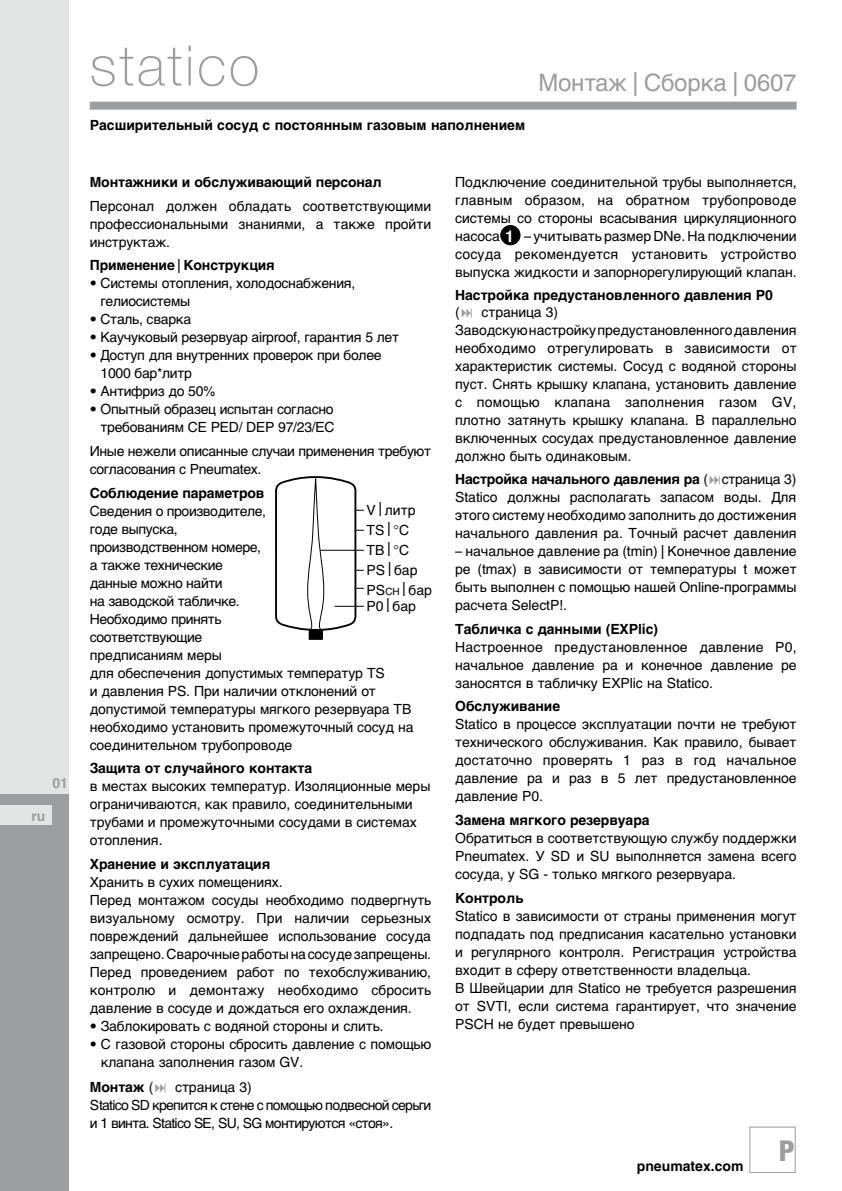
<style>
.page{position:relative;width:842px;height:1191px;background:#fff}
.page>*{position:absolute;margin:0;border:0;box-sizing:border-box;transform-origin:0 0}
.t1{font:100 56px "Helvetica Neue LTCYR";letter-spacing:.05em;color:#9c9d9f}
.t2{font:800 condensed 28.8px "Helvetica Neue LT";color:#9c9d9f}
.t3{font:24px "Helvetica Cyr Upright";letter-spacing:-.01em;color:#9c9d9f}
.t4{font:700 16px "Helvetica Cyr";color:#fff}
.t5{font:14px/18px "Helvetica Cyr Upright";letter-spacing:-.005em;color:#000}
.t6{font:700 14px "Helvetica Cyr";letter-spacing:-.005em;color:#000}
.t7{font:14px/18px "Helvetica Cyr Upright";letter-spacing:-.05em;color:#000}
.t8{font:14px/18px "Helvetica Cyr Upright";letter-spacing:-.025em;color:#000}
.t9{font:700 14px "Helvetica Cyr";color:#9c9d9f}
.s1{font-family:"Helvetica Cyr Upright";font-weight:400}
.s2{font-size:10px}
</style>
<div class="page">
<div style="left:0;top:0;width:68px;height:794px;background:#e3e4e4"></div>
<div style="left:0;top:794px;width:68px;height:397px;background:#9c9d9f"></div>
<div style="left:0;top:805px;width:51px;height:20px;background:#e3e4e4"></div>
<div style="left:90px;top:102px;width:707px;height:8px;background:#9c9d9f"></div>
<div style="left:501px;top:225px;width:19px;height:20px;background:#000;border-radius:50%"></div>
<div style="left:500px;top:225px;width:20px;height:20px;border:1px solid #000;border-radius:50%"></div>
<div style="left:309px;top:629px;width:13px;height:10px;background:#000"></div>
<svg style="left:275px;top:476px;width:89px;height:159px"></svg>
<p class="t9" style="left:52px;top:775px;width:17px">01</p>
<p class="t9" style="left:32px;top:808px;width:16px">ru</p>
<h1 class="t1" style="left:90px;top:35px;width:171px">statico</h1>
<p class="t6" style="left:90px;top:117px;width:437px">Расширительный сосуд с постоянным газовым наполнением</p>
<h3 class="t3" style="left:538px;top:70px;width:260px">Монтаж | Сборка | 0607</h3>
<p class="t6" style="left:90px;top:174px;width:294px">Монтажники и обслуживающий персонал</p>
<p class="t5" style="left:90px;top:197px;width:343px;text-align:justify">Персонал должен обладать соответствующими профессиональными знаниями, а также пройти инструктаж.</p>
<p class="t6" style="left:90px;top:257px;width:186px">Применение <span class="s1">|</span> Конструкция</p>
<p class="t5" style="left:100px;top:274px;width:256px;text-indent:-11px">• Системы отопления, холодоснабжения, гелиосистемы</p>
<p class="t5" style="left:90px;top:310px;width:103px">• Сталь, сварка</p>
<p class="t5" style="left:90px;top:328px;width:311px">• Каучуковый резервуар airproof, гарантия 5 лет</p>
<p class="t5" style="left:100px;top:346px;width:283px;text-indent:-11px">• Доступ для внутренних проверок при более<br>1000 бар*литр</p>
<p class="t5" style="left:90px;top:382px;width:127px">• Антифриз до 50%</p>
<p class="t5" style="left:90px;top:400px;width:246px;text-align:right">• Опытный образец испытан согласно требованиям СЕ PED/ DEP 97/23/EC</p>
<p class="t8" style="left:90px;top:442px;width:343px">Иные нежели описанные случаи применения требуют согласования с Pneumatex.</p>
<p class="t6" style="left:90px;top:484px;width:176px">Соблюдение параметров</p>
<p class="t5" style="left:90px;top:502px;width:325px">Сведения о производителе,<br>годе выпуска,<br>производственном номере,<br>а также технические<br>данные можно найти<br>на заводской табличке.<br>Необходимо принять<br>соответствующие<br>предписаниям меры<br>для обеспечения допустимых температур TS<br>и давления PS. При наличии отклонений от допустимой температуры мягкого резервуара TB необходимо установить промежуточный сосуд на соединительном трубопроводе</p>
<p class="t6" style="left:90px;top:760px;width:224px">Защита от случайного контакта</p>
<p class="t5" style="left:90px;top:777px;width:342px">в местах высоких температур. Изоляционные меры ограничиваются, как правило, соединительными трубами и промежуточными сосудами в системах отопления.</p>
<p class="t6" style="left:90px;top:856px;width:182px">Хранение и эксплуатация</p>
<p class="t5" style="left:90px;top:873px;width:343px">Хранить в сухих помещениях.<br>Перед монтажом сосуды необходимо подвергнуть визуальному осмотру. При наличии серьезных повреждений дальнейшее использование сосуда запрещено. Сварочные работы на сосуде запрещены.<br>Перед проведением работ по техобслуживанию, контролю и демонтажу необходимо сбросить давление в сосуде и дождаться его охлаждения.</p>
<p class="t5" style="left:90px;top:1017px;width:295px">• Заблокировать с водяной стороны и слить.</p>
<p class="t5" style="left:101px;top:1035px;width:332px;text-indent:-11px">• С газовой стороны сбросить давление с помощью клапана заполнения газом GV.</p>
<p class="t6" style="left:90px;top:1079px;width:65px">Монтаж <span class="s1">(</span></p>
<p class="t5" style="left:367px;top:500px;width:67px;line-height:20px">V | литр<br>TS|°C<br>TB|°C<br>PS | бар<br>PS<span class="s2">CH</span> | бар</p>
<p class="t5" style="left:367px;top:597px;width:51px">P0 | бар</p>
<p class="t7" style="left:90px;top:1078px;width:343px;text-indent:85px">страница 3)<br>Statico SD крепится к стене с помощью подвесной серьги и 1 винта. Statico SE, SU, SG монтируются «стоя».</p>
<p class="t5" style="left:455px;top:173px;width:343px;text-align:justify">Подключение соединительной трубы выполняется, главным образом, на обратном трубопроводе системы со стороны всасывания циркуляционного насоса</p>
<p class="t4" style="left:505px;top:227px;width:10px">1</p>
<p class="t5" style="left:455px;top:227px;width:343px;text-align:justify;text-indent:69px">– учитывать размер DNe. На подключении сосуда рекомендуется установить устройство выпуска жидкости и запорнорегулирующий клапан.</p>
<p class="t6" style="left:455px;top:287px;width:319px">Настройка предустановленного давления P0</p>
<p class="t5" style="left:455px;top:303px;width:6px">(</p>
<p class="t5" style="left:455px;top:303px;width:343px;text-indent:26px">страница 3)<br>Заводскую настройку предустановленного давления необходимо отрегулировать в зависимости от характеристик системы. Сосуд с водяной стороны пуст. Снять крышку клапана, установить давление с помощью клапана заполнения газом GV, плотно затянуть крышку клапана. В параллельно включенных сосудах предустановленное давление должно быть одинаковым.</p>
<p class="t6" style="left:455px;top:471px;width:343px">Настройка начального давления pa <span class="s1">( страница 3)</span></p>
<p class="t5" style="left:455px;top:488px;width:343px;text-align:justify">Statico должны располагать запасом воды. Для этого систему необходимо заполнить до достижения начального давления pa. Точный расчет давления</p>
<p class="t5" style="left:455px;top:542px;width:343px;text-align:justify">– начальное давление pa (tmin) | Конечное давление pe (tmax) в зависимости от температуры t может быть выполнен с помощью нашей Online-программы расчета SelectP!.</p>
<p class="t6" style="left:455px;top:620px;width:204px">Табличка с данными (EXPlic)</p>
<p class="t5" style="left:455px;top:637px;width:343px;text-align:justify">Настроенное предустановленное давление P0, начальное давление pa и конечное давление pe заносятся в табличку EXPlic на Statico.</p>
<p class="t6" style="left:455px;top:698px;width:107px">Обслуживание</p>
<p class="t5" style="left:455px;top:715px;width:343px;text-align:justify">Statico в процессе эксплуатации почти не требуют технического обслуживания. Как правило, бывает достаточно проверять 1 раз в год начальное давление pa и раз в 5 лет предустановленное давление P0.</p>
<p class="t6" style="left:455px;top:812px;width:196px">Замена мягкого резервуара</p>
<p class="t5" style="left:455px;top:829px;width:343px;text-align:justify">Обратиться в соответствующую службу поддержки Pneumatex. У SD и SU выполняется замена всего сосуда, у SG - только мягкого резервуара.</p>
<p class="t6" style="left:455px;top:889px;width:70px">Контроль</p>
<p class="t5" style="left:455px;top:906px;width:343px">Statico в зависимости от страны применения могут подпадать под предписания касательно установки и регулярного контроля. Регистрация устройства входит в сферу ответственности владельца.<br>В Швейцарии для Statico не требуется разрешения от SVTI, если система гарантирует, что значение PSCH не будет превышено</p>
<p class="t6" style="left:637px;top:1158px;width:108px">pneumatex.com</p>
<h2 class="t2" style="left:779px;top:1132px;width:18px">P</h2>
</div>
